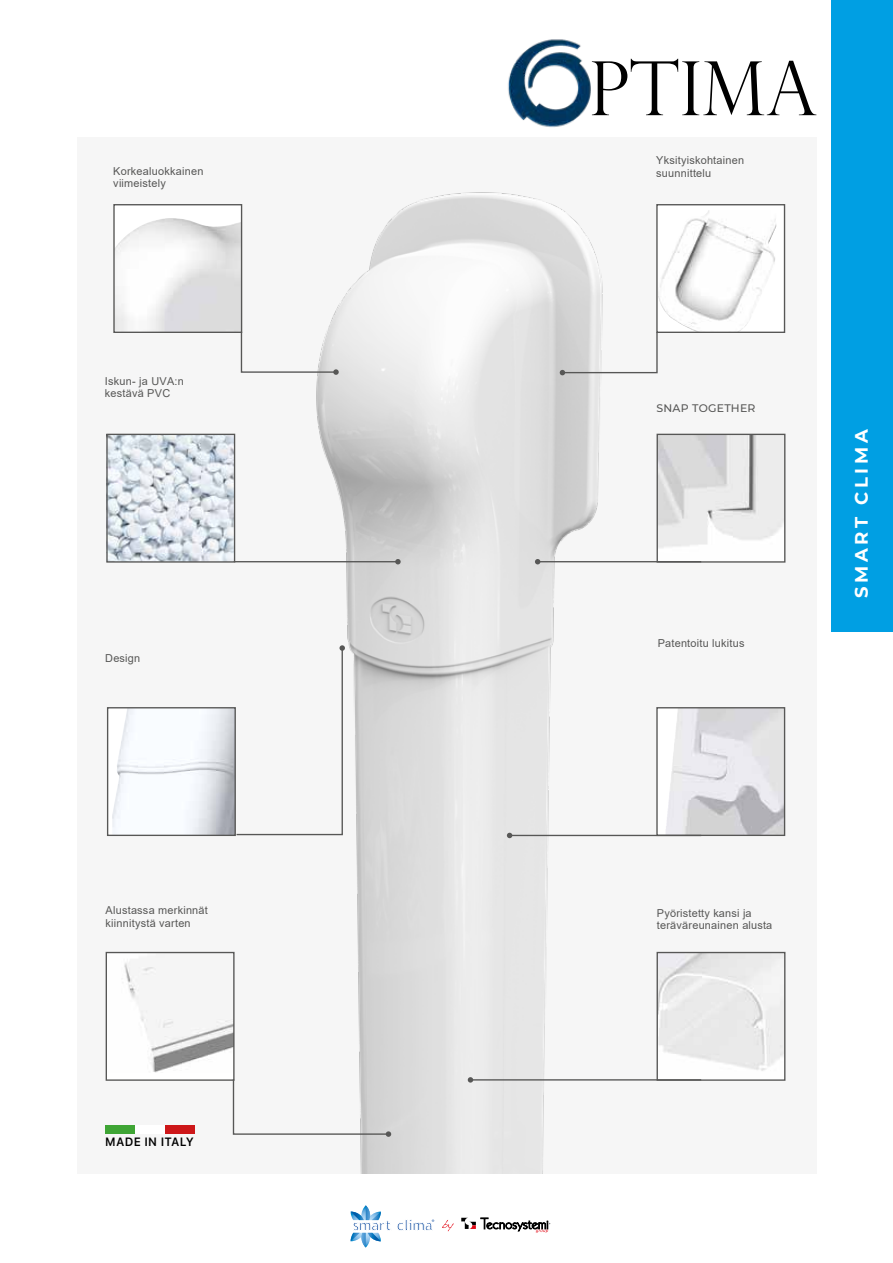
<style>
.page{position:relative;width:893px;height:1263px;background:#fff}
.page>*{position:absolute;margin:0;border:0;box-sizing:border-box;transform-origin:0 0}
.t1{font:700 18px "Montserrat";letter-spacing:.2em;color:#fff}
.t2{font:600 12px "SF Pro Display";letter-spacing:.08em;color:#000}
.t3{font:10.95px/12.1px "Arial";letter-spacing:.02em;color:#575756}
.t4{font:500 10.95px "Montserrat";letter-spacing:.02em;color:#575756}
</style>
<div class="page">
<svg style="left:461px;top:1218px;width:89px;height:15px"></svg>
<svg style="left:442px;top:1220px;width:12px;height:11px"></svg>
<svg style="left:351px;top:1205px;width:40px;height:42px"></svg>
<svg style="left:397px;top:1219px;width:37px;height:12px"></svg>
<div style="left:831px;top:0;width:62px;height:631px;background:#009fe3"></div>
<div style="left:77px;top:137px;width:739px;height:1037px;background:#f6f6f6"></div>
<svg style="left:605px;top:59px;width:211px;height:56px"></svg>
<img style="left:508px;top:39px;width:97px;height:88px">
<svg style="left:114px;top:205px;width:128px;height:127px"></svg>
<div style="left:113px;top:204px;width:129px;height:129px;border:1px solid #575756"></div>
<div style="left:657px;top:205px;width:127px;height:127px;background:#fff"></div>
<img style="left:658px;top:210px;width:118px;height:121px">
<div style="left:656px;top:204px;width:129px;height:129px;border:1px solid #575756"></div>
<div style="left:657px;top:708px;width:128px;height:127px;background:#fff"></div>
<img style="left:666px;top:709px;width:117px;height:125px">
<div style="left:656px;top:707px;width:129px;height:129px;border:1px solid #575756"></div>
<img style="left:659px;top:954px;width:124px;height:117px">
<div style="left:657px;top:952px;width:128px;height:129px;border:1px solid #575756"></div>
<img style="left:659px;top:436px;width:124px;height:111px">
<div style="left:657px;top:434px;width:128px;height:129px;border:1px solid #575756"></div>
<div style="left:106px;top:1125px;width:29px;height:9px;background:#3fa535"></div>
<div style="left:135px;top:1125px;width:30px;height:9px;background:#fff"></div>
<div style="left:165px;top:1125px;width:29px;height:9px;background:#cd1719"></div>
<div style="left:108px;top:708px;width:127px;height:127px;background:#fff"></div>
<img style="left:112px;top:709px;width:122px;height:125px">
<div style="left:107px;top:707px;width:129px;height:129px;border:1px solid #575756"></div>
<div style="left:106px;top:952px;width:128px;height:128px;background:#fff"></div>
<img style="left:124px;top:954px;width:109px;height:119px">
<div style="left:106px;top:952px;width:129px;height:129px;border:1px solid #575756"></div>
<img style="left:108px;top:436px;width:125px;height:125px">
<div style="left:106px;top:434px;width:129px;height:129px;border:1px solid #575756"></div>
<img style="left:275px;top:192px;width:364px;height:982px">
<hr style="left:470px;top:1079px;width:231px;height:1px;background:#575756">
<svg style="left:468px;top:1077px;width:5px;height:5px"></svg>
<hr style="left:510px;top:835px;width:191px;height:1px;background:#575756">
<svg style="left:507px;top:833px;width:5px;height:5px"></svg>
<hr style="left:538px;top:561px;width:163px;height:1px;background:#575756">
<svg style="left:535px;top:559px;width:5px;height:5px"></svg>
<hr style="left:234px;top:561px;width:164px;height:1px;background:#575756">
<svg style="left:395px;top:559px;width:6px;height:5px"></svg>
<svg style="left:560px;top:331px;width:98px;height:44px"></svg>
<svg style="left:240px;top:330px;width:99px;height:45px"></svg>
<svg style="left:235px;top:645px;width:110px;height:191px"></svg>
<svg style="left:232px;top:1078px;width:159px;height:59px"></svg>
<p class="t3" style="left:113px;top:165px;width:92px">Korkealuokkainen viimeistely</p>
<p class="t3" style="left:105px;top:375px;width:80px">Iskun- ja UVA:n kestävä PVC</p>
<p class="t3" style="left:105px;top:651px;width:37px">Design</p>
<p class="t3" style="left:106px;top:904px;width:104px">Alustassa merkinnät kiinnitystä varten</p>
<p class="t2" style="left:106px;top:1134px;width:89px">MADE IN ITALY</p>
<p class="t3" style="left:656px;top:154px;width:89px">Yksityiskohtainen suunnittelu</p>
<p class="t4" style="left:657px;top:400px;width:100px">SNAP TOGETHER</p>
<p class="t3" style="left:658px;top:637px;width:88px">Patentoitu lukitus</p>
<h1 class="t1" style="left:849px;top:598px;width:171px;rotate:-90deg">SMART CLIMA</h1>
<p class="t3" style="left:657px;top:907px;width:117px">Pyöristetty kansi ja teräväreunainen alusta</p>
</div>
